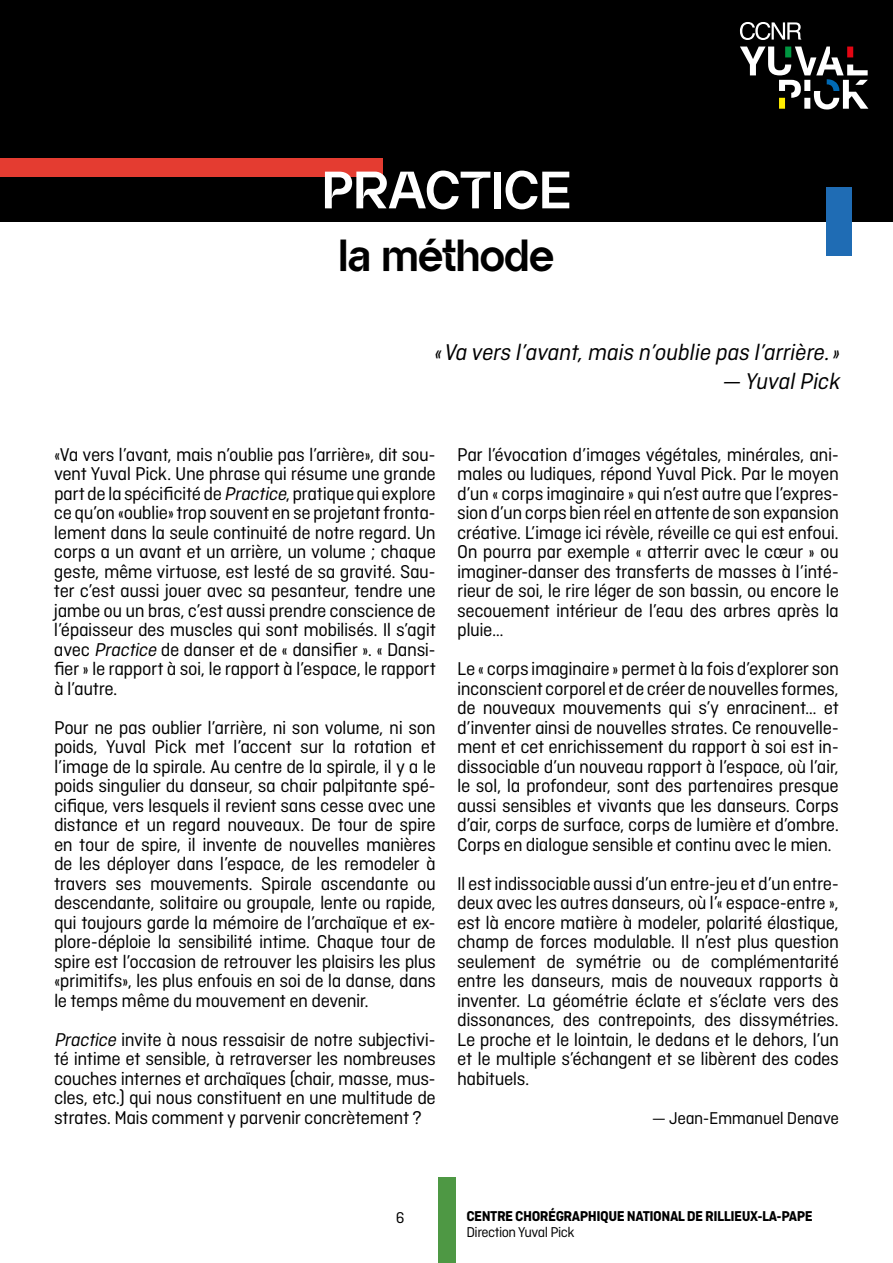
<style>
.page{position:relative;width:893px;height:1263px;background:#fff}
.page>*{position:absolute;margin:0;border:0;box-sizing:border-box;transform-origin:0 0}
.t1{font:700 52.5px "Almarena Display";color:#fff}
.t2{font:700 45px "Almarena Display";letter-spacing:-.03em;color:#000}
.t3{font:italic 24px "Ciutadella";color:#000}
.t4{font:19.5px/19.5px "Ciutadella";letter-spacing:-.02em;color:#000;text-align:justify}
.t5{font:18px "Ciutadella";letter-spacing:-.02em;color:#000}
.t6{font:16.5px "Ciutadella";color:#000}
.t7{font:700 15px "Ciutadella";letter-spacing:-.03em;color:#000}
.t8{font:15px "Ciutadella";letter-spacing:-.03em;color:#000}
.s1{font-style:italic}
</style>
<div class="page">
<div style="left:0;top:0;width:893px;height:221px;background:#000"></div>
<svg style="left:740px;top:22px;width:61px;height:18px"></svg>
<svg style="left:740px;top:47px;width:128px;height:63px"></svg>
<div style="left:0;top:158px;width:383px;height:18px;background:#e43c31"></div>
<div style="left:826px;top:187px;width:26px;height:68px;background:#1f6cb4"></div>
<div style="left:438px;top:1178px;width:17px;height:85px;background:#4e9844"></div>
<h1 class="t1" style="left:322px;top:160px;width:251px">PRACTICE</h1>
<h2 class="t2" style="left:338px;top:230px;width:218px">la méthode</h2>
<p class="t3" style="left:434px;top:339px;width:412px">«Va vers l’avant,mais n’oublie pas l’arrière.»</p>
<p class="t3" style="left:722px;top:368px;width:124px">— YuvalPick</p>
<p class="t4" style="left:54px;top:444px;width:383px">«Va vers l’avant, mais n’oublie pas l’arrière», dit sou&shy;vent Yuval Pick. Une phrase qui résume une grande part de la spécificité de <span class="s1">Practice</span>, pratique qui explore ce qu’on «oublie» trop souvent en se projetant fronta&shy;lement dans la seule continuité de notre regard. Un corps a un avant et un arrière, un volume ; chaque geste, même virtuose, est lesté de sa gravité. Sau&shy;ter c’est aussi jouer avec sa pesanteur, tendre une jambe ou un bras, c’est aussi prendre conscience de l’épaisseur des muscles qui sont mobilisés. Il s’agit avec <span class="s1">Practice</span> de danser et de « dansifier ». « Dansi&shy;fier » le rapport à soi, le rapport à l’espace, le rapport à l’autre.</p>
<p class="t4" style="left:54px;top:717px;width:383px">Pour ne pas oublier l’arrière, ni son volume, ni son poids, Yuval Pick met l’accent sur la rotation et l’image de la spirale. Au centre de la spirale, il y a le poids singulier du danseur, sa chair palpitante spé&shy;cifique, vers lesquels il revient sans cesse avec une distance et un regard nouveaux. De tour de spire en tour de spire, il invente de nouvelles manières de les déployer dans l’espace, de les remodeler à travers ses mouvements. Spirale ascendante ou descendante, solitaire ou groupale, lente ou rapide, qui toujours garde la mémoire de l’archaïque et ex&shy;plore-déploie la sensibilité intime. Chaque tour de spire est l’occasion de retrouver les plaisirs les plus «primitifs», les plus enfouis en soi de la danse, dans le temps même du mouvement en devenir.</p>
<p class="t4" style="left:54px;top:1029px;width:383px"><span class="s1">Practice</span> invite à nous ressaisir de notre subjectivi&shy;té intime et sensible, à retraverser les nombreuses couches internes et archaïques (chair, masse, mus&shy;cles, etc.) qui nous constituent en une multitude de strates. Mais comment y parvenir concrètement ?</p>
<p class="t4" style="left:457px;top:444px;width:383px">Par l’évocation d’images végétales, minérales, ani&shy;males ou ludiques, répond Yuval Pick. Par le moyen d’un « corps imaginaire » qui n’est autre que l’expres&shy;sion d’un corps bien réel en attente de son expansion créative. L’image ici révèle, réveille ce qui est enfoui.<br>On pourra par exemple « atterrir avec le cœur » ou imaginer-danser des transferts de masses à l’inté&shy;rieur de soi, le rire léger de son bassin, ou encore le secouement intérieur de l’eau des arbres après la pluie…</p>
<p class="t4" style="left:457px;top:659px;width:383px">Le « corps imaginaire » permet à la fois d’explorer son inconscient corporel et de créer de nouvelles formes, de nouveaux mouvements qui s’y enracinent… et d’inventer ainsi de nouvelles strates. Ce renouvelle&shy;ment et cet enrichissement du rapport à soi est in&shy;dissociable d’un nouveau rapport à l’espace, où l’air, le sol, la profondeur, sont des partenaires presque aussi sensibles et vivants que les danseurs. Corps d’air, corps de surface, corps de lumière et d’ombre.<br>Corps en dialogue sensible et continu avec le mien.</p>
<p class="t4" style="left:457px;top:873px;width:383px">Il est indissociable aussi d’un entre-jeu et d’un entre&shy;deux avec les autres danseurs, où l’« espace-entre », est là encore matière à modeler, polarité élastique, champ de forces modulable. Il n’est plus question seulement de symétrie ou de complémentarité entre les danseurs, mais de nouveaux rapports à inventer. La géométrie éclate et s’éclate vers des dissonances, des contrepoints, des dissymétries.<br>Le proche et le lointain, le dedans et le dehors, l’un et le multiple s’échangent et se libèrent des codes habituels.</p>
<p class="t5" style="left:652px;top:1108px;width:189px">— Jean-Emmanuel Denave</p>
<p class="t6" style="left:396px;top:1208px;width:10px">6</p>
<p class="t7" style="left:466px;top:1207px;width:348px">CENTRE CHORÉGRAPHIQUE NATIONAL DE RILLIEUX-LA-PAPE</p>
<p class="t8" style="left:466px;top:1224px;width:110px">Direction Yuval Pick</p>
</div>
